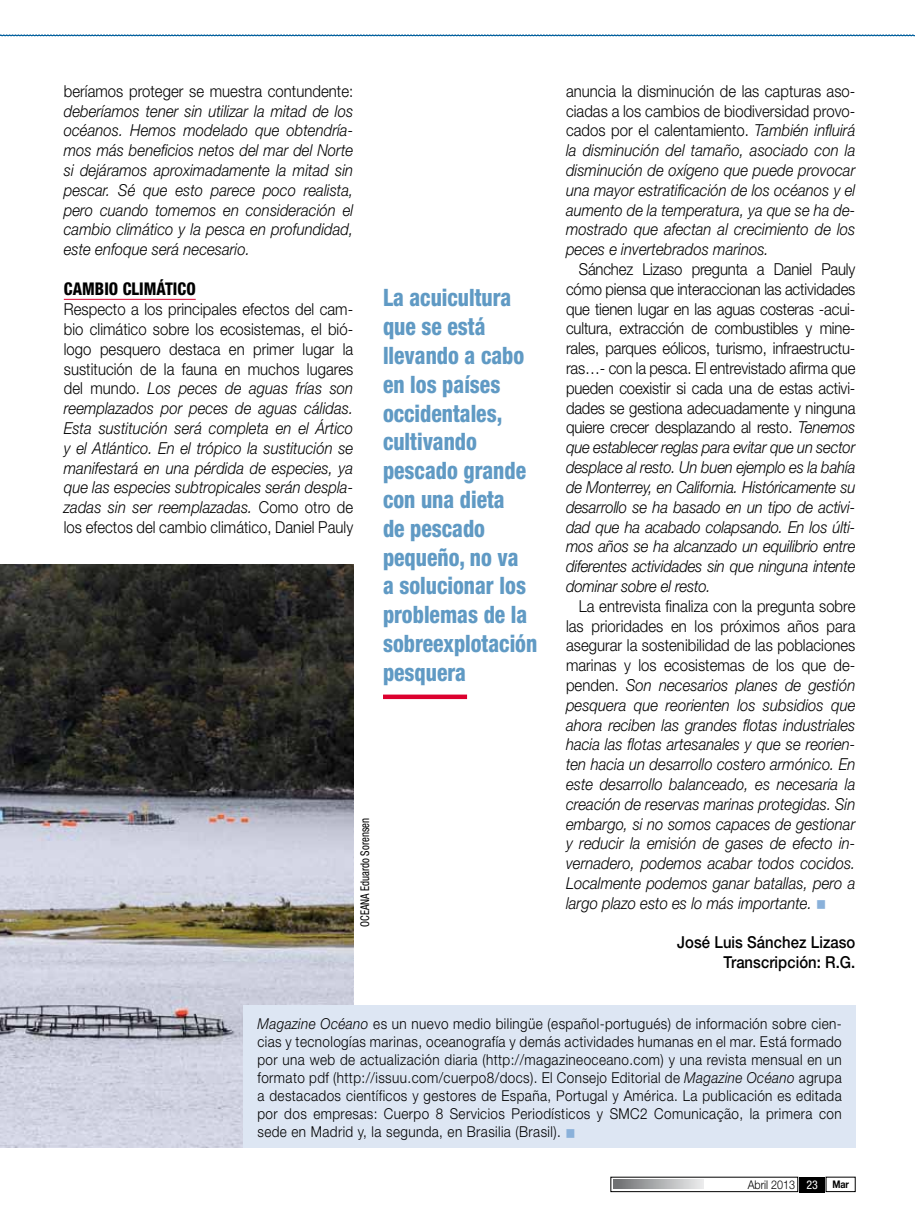
<style>
.page{position:relative;width:915px;height:1212px;background:#fff}
.page>*{position:absolute;margin:0;border:0;box-sizing:border-box;transform-origin:0 0}
.TEXTO_GENERAL{font:800 condensed 24px/28.8px "Helvetica Neue LT Std";color:#609ac4;scale:.9 1}
.LADILLO{font:800 condensed 17.55px "Helvetica Neue LT Std";letter-spacing:.005em;color:#000;scale:.93 1}
.TEXTO_GENERAL-2{font:italic 300 16.5px/19.8px "Helvetica Neue LT Std";letter-spacing:.005em;color:#000;text-align:justify;scale:.9 1}
.TEXTO_GENERAL-3{font:300 16.5px/19.8px "Helvetica Neue LT Std";letter-spacing:-.01em;color:#000;text-align:justify;scale:.9 1}
.FIRMA{font:500 16.5px "Helvetica Neue LT Std";letter-spacing:.005em;color:#000;scale:.9 1}
.TEXTO_GENERAL-4{font:300 15px/18px "Helvetica Neue LT Std";letter-spacing:.03em;color:#000;text-align:justify;scale:.9 1}
.PIES_DE_FOTO{font:condensed 12px "Helvetica Neue LT Std";color:#000;scale:.9 1}
.t1{font:300 12px "Helvetica Neue LT Std";color:#000;scale:.9 1}
.s1{font-style:normal}
.s2{font-style:italic}
.s3{color:#8ab1da}
.s4{font-weight:400;font-stretch:condensed;color:#fff}
.s5{font-weight:700;font-size:10.5px}
</style>
<div class="page">
<div style="left:825px;top:1177px;width:30px;height:15px;border:1px solid #000"></div>
<div style="left:799px;top:1177px;width:25px;height:15px;background:#000"></div>
<div style="left:610px;top:1177px;width:187px;height:15px;border:1px solid #000"></div>
<svg style="left:613px;top:1180px;width:90px;height:9px"></svg>
<svg style="left:0;top:35px;width:914px;height:1px"></svg>
<hr style="left:64px;top:299px;width:132px;height:1px;background:#dc002e">
<div style="left:383px;top:694px;width:84px;height:5px;background:#dc002e"></div>
<img style="left:0;top:564px;width:353px;height:583px">
<div style="left:242px;top:1006px;width:613px;height:142px;background:#dde6f3"></div>
<p class="TEXTO_GENERAL-2" style="left:64px;top:81px;width:323px"><span class="s1">beríamos proteger se muestra contundente: </span>deberíamos tener sin utilizar la mitad de los océanos. Hemos modelado que obtendría&shy;mos más beneficios netos del mar del Norte si dejáramos aproximadamente la mitad sin pescar. Sé que esto parece poco realista, pero cuando tomemos en consideración el cambio climático y la pesca en profundidad, este enfoque será necesario.</p>
<p class="LADILLO" style="left:64px;top:278px;width:143px">CAMBIO CLIMÁTICO</p>
<p class="TEXTO_GENERAL-2" style="left:64px;top:299px;width:323px"><span class="s1">Respecto a los principales efectos del cam&shy;bio climático sobre los ecosistemas, el bió&shy;logo pesquero destaca en primer lugar la sustitución de la fauna en muchos lugares del mundo.</span> Los peces de aguas frías son reemplazados por peces de aguas cálidas.<br>Esta sustitución será completa en el Ártico y el Atlántico. En el trópico la sustitución se manifestará en una pérdida de especies, ya que las especies subtropicales serán despla&shy;zadas sin ser reemplazadas. <span class="s1">Como otro de los efectos del cambio climático, Daniel Pauly</span></p>
<p class="TEXTO_GENERAL" style="left:383px;top:283px;width:173px">La acuicultura que se está llevando a cabo en los países occidentales, cultivando pescado grande con una dieta<br>de pescado pequeño, no va<br>a solucionar los problemas de la sobreexplotación pesquera</p>
<p class="PIES_DE_FOTO" style="left:358px;top:927px;width:122px;rotate:-90deg">OCEANA Eduardo Sorensen</p>
<p class="TEXTO_GENERAL-2" style="left:566px;top:81px;width:323px"><span class="s1">anuncia la disminución de las capturas aso&shy;ciadas a los cambios de biodiversidad provo&shy;cados por el calentamiento.</span> También influirá la disminución del tamaño, asociado con la disminución de oxígeno que puede provocar una mayor estratificación de los océanos y el aumento de la temperatura, ya que se ha de&shy;mostrado que afectan al crecimiento de los peces e invertebrados marinos.</p>
<p class="TEXTO_GENERAL-3" style="left:566px;top:259px;width:323px;text-indent:13px">Sánchez Lizaso pregunta a Daniel Pauly cómo piensa que interaccionan las actividades que tienen lugar en las aguas costeras -acui&shy;cultura, extracción de combustibles y mine&shy;rales, parques eólicos, turismo, infraestructu&shy;ras…- con la pesca. El entrevistado afirma que pueden coexistir si cada una de estas activi&shy;dades se gestiona adecuadamente y ninguna quiere crecer desplazando al resto. <span class="s2">Tenemos que establecer reglas para evitar que un sector desplace al resto. Un buen ejemplo es la bahía de Monterrey, en California. Históricamente su desarrollo se ha basado en un tipo de activi&shy;dad que ha acabado colapsando. En los últi&shy;mos años se ha alcanzado un equilibrio entre diferentes actividades sin que ninguna intente dominar sobre el resto.</span></p>
<p class="TEXTO_GENERAL-2" style="left:566px;top:596px;width:323px;text-indent:13px"><span class="s1">La entrevista finaliza con la pregunta sobre las prioridades en los próximos años para asegurar la sostenibilidad de las poblaciones marinas y los ecosistemas de los que de&shy;penden.</span> Son necesarios planes de gestión pesquera que reorienten los subsidios que ahora reciben las grandes flotas industriales hacia las flotas artesanales y que se reorien&shy;ten hacia un desarrollo costero armónico. En este desarrollo balanceado, es necesaria la creación de reservas marinas protegidas. Sin embargo, si no somos capaces de gestionar y reducir la emisión de gases de efecto in&shy;vernadero, podemos acabar todos cocidos.<br>Localmente podemos ganar batallas, pero a largo plazo esto es lo más importante. <span class="s3">■</span></p>
<p class="FIRMA" style="left:677px;top:933px;width:199px">José Luis Sánchez Lizaso</p>
<p class="FIRMA" style="left:723px;top:952px;width:148px">Transcripción: R.G.</p>
<p class="TEXTO_GENERAL-4" style="left:257px;top:1014px;width:650px"><span class="s2">Magazine Océano</span> es un nuevo medio bilingüe (español-portugués) de información sobre cien&shy;cias y tecnologías marinas, oceanografía y demás actividades humanas en el mar. Está formado por una web de actualización diaria (http://magazineoceano.com) y una revista mensual en un formato pdf (http://issuu.com/cuerpo8/docs). El Consejo Editorial de <span class="s2">Magazine Océano</span> agrupa a destacados científicos y gestores de España, Portugal y América. La publicación es editada por dos empresas: Cuerpo 8 Servicios Periodísticos y SMC2 Comunicação, la primera con sede en Madrid y, la segunda, en Brasilia (Brasil). <span class="s3">■</span></p>
<p class="t1" style="left:747px;top:1177px;width:114px">Abril 2013 <span class="s4">23</span> <span class="s5">Mar</span></p>
</div>
